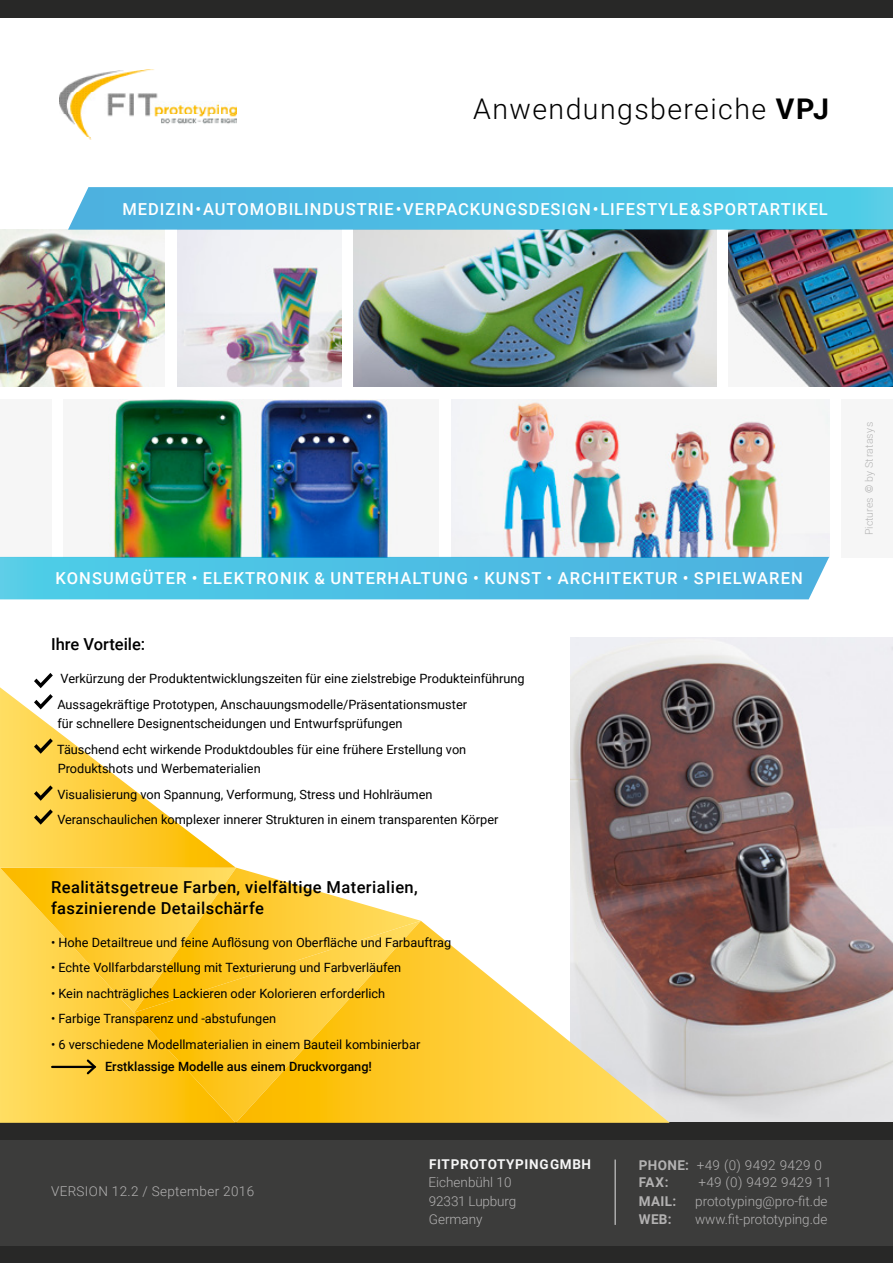
<style>
.page{position:relative;width:893px;height:1263px;background:#fff}
.page>*{position:absolute;margin:0;border:0;box-sizing:border-box;transform-origin:0 0}
.t1{font:300 28.5px "Roboto";letter-spacing:.05em;color:#000}
.t2{font:500 16.5px "Roboto";letter-spacing:.055em;color:#fff}
.t3{font:500 16.5px/21px "Roboto";letter-spacing:.025em;color:#000}
.t4{font:500 16.5px "Roboto";color:#000}
.t5{font:300 13.5px/18.6px "Roboto";color:#b3b2b2}
.t6{font:300 13.5px "Roboto";letter-spacing:.025em;color:#b3b2b2}
.t7{font:700 13.5px "Roboto";letter-spacing:.05em;color:#f6f6f6}
.t8{font:700 13.5px "Roboto";letter-spacing:.025em;color:#b3b2b2}
.t9{font:12.75px/25.5px "Roboto";color:#000}
.t10{font:500 12.75px "Roboto";color:#000}
.t11{font:300 10.5px "Roboto";color:#b4b4b4}
.s1{font-weight:700}
.s2{font-weight:400}
</style>
<div class="page">
<img style="left:571px;top:638px;width:322px;height:485px">
<div style="left:0;top:0;width:893px;height:17px;background:#282827"></div>
<div style="left:0;top:1246px;width:893px;height:17px;background:#282827"></div>
<div style="left:0;top:1136px;width:893px;height:110px;background:#3c3c3b"></div>
<div style="left:0;top:1123px;width:893px;height:17px;background:#282827"></div>
<hr style="left:615px;top:1159px;width:1px;height:66px;background:#e3e3e3">
<svg style="left:0;top:1013px;width:134px;height:110px;background:#fed247"></svg>
<svg style="left:134px;top:1013px;width:102px;height:110px;background:#fcc113"></svg>
<svg style="left:236px;top:921px;width:434px;height:202px;background:#f1ce6a"></svg>
<hr style="left:52px;top:1066px;width:43px;height:2px;background:#000">
<svg style="left:85px;top:1057px;width:13px;height:19px"></svg>
<svg style="left:0;top:673px;width:421px;height:340px"></svg>
<img style="left:60px;top:70px;width:176px;height:69px">
<img style="left:452px;top:400px;width:377px;height:157px">
<img style="left:0;top:230px;width:164px;height:157px">
<img style="left:729px;top:230px;width:164px;height:157px">
<img style="left:64px;top:400px;width:375px;height:157px">
<img style="left:354px;top:230px;width:362px;height:157px">
<img style="left:177px;top:230px;width:164px;height:157px">
<svg style="left:68px;top:187px;width:825px;height:43px;background:#50bfe3"></svg>
<svg style="left:0;top:557px;width:829px;height:42px;background:#4ebfe3"></svg>
<h1 class="t1" style="left:473px;top:89px;width:357px">Anwendungsbereiche <span class="s1">VPJ</span></h1>
<p class="t2" style="left:123px;top:197px;width:707px">MEDIZIN • AUTOMOBILINDUSTRIE • VERPACKUNGSDESIGN • LIFESTYLE &amp; SPORTARTIKEL</p>
<p class="t2" style="left:56px;top:567px;width:749px">KONSUMGÜTER • ELEKTRONIK &amp; UNTERHALTUNG • KUNST • ARCHITEKTUR • SPIELWAREN</p>
<p class="t4" style="left:51px;top:633px;width:96px">Ihre Vorteile:</p>
<p class="t9" style="left:57px;top:665px;width:469px">Verkürzung der Produktentwicklungszeiten für eine zielstrebige Produkteinführung<br>Aussagekräftige Prototypen, Anschauungsmodelle/Präsentationsmuster</p>
<p class="t9" style="left:57px;top:710px;width:411px">für schnellere Designentscheidungen und Entwurfsprüfungen<br>Täuschend echt wirkende Produktdoubles für eine frühere Erstellung von</p>
<p class="t9" style="left:57px;top:755px;width:443px">Produktshots und Werbematerialien<br>Visualisierung von Spannung, Verformung, Stress und Hohlräumen<br>Veranschaulichen komplexer innerer Strukturen in einem transparenten Körper</p>
<p class="t3" style="left:51px;top:876px;width:368px">Realitätsgetreue Farben, vielfältige Materialien, faszinierende Detailschärfe</p>
<p class="t9" style="left:51px;top:929px;width:402px">• Hohe Detailtreue und feine Auflösung von Oberfläche und Farbauftrag</p>
<p class="t9" style="left:51px;top:954px;width:352px">• Echte Vollfarbdarstellung mit Texturierung und Farbverläufen</p>
<p class="t9" style="left:51px;top:980px;width:336px">• Kein nachträgliches Lackieren oder Kolorieren erforderlich</p>
<p class="t9" style="left:51px;top:1005px;width:227px">• Farbige Transparenz und -abstufungen</p>
<p class="t9" style="left:51px;top:1031px;width:371px">• 6 verschiedene Modellmaterialien in einem Bauteil kombinierbar</p>
<p class="t10" style="left:105px;top:1058px;width:268px">Erstklassige Modelle aus einem Druckvorgang!</p>
<p class="t6" style="left:51px;top:1182px;width:205px">VERSION 12.2 / September 2016</p>
<p class="t7" style="left:429px;top:1155px;width:164px">FIT PROTOTYPING GMBH</p>
<p class="t6" style="left:639px;top:1155px;width:185px"><span class="s1">PHONE:</span> +49 (0) 9492 9429 0</p>
<p class="t5" style="left:429px;top:1172px;width:89px">Eichenbühl 10<br>92331 Lupburg</p>
<p class="t8" style="left:639px;top:1173px;width:31px">FAX:</p>
<p class="t6" style="left:698px;top:1173px;width:135px">+49 (0) 9492 9429 11</p>
<p class="t8" style="left:639px;top:1191px;width:39px">MAIL:</p>
<p class="t5" style="left:695px;top:1191px;width:134px">prototyping@pro-fit.de</p>
<p class="t5" style="left:429px;top:1210px;width:55px">Germany</p>
<p class="t8" style="left:639px;top:1210px;width:34px">WEB:</p>
<p class="t5" style="left:695px;top:1210px;width:134px">www.fit-prototyping.de</p>
<p class="t11" style="left:862px;top:535px;width:115px;rotate:-90deg">Pictures <span class="s2">©</span> by Stratasys</p>
</div>
